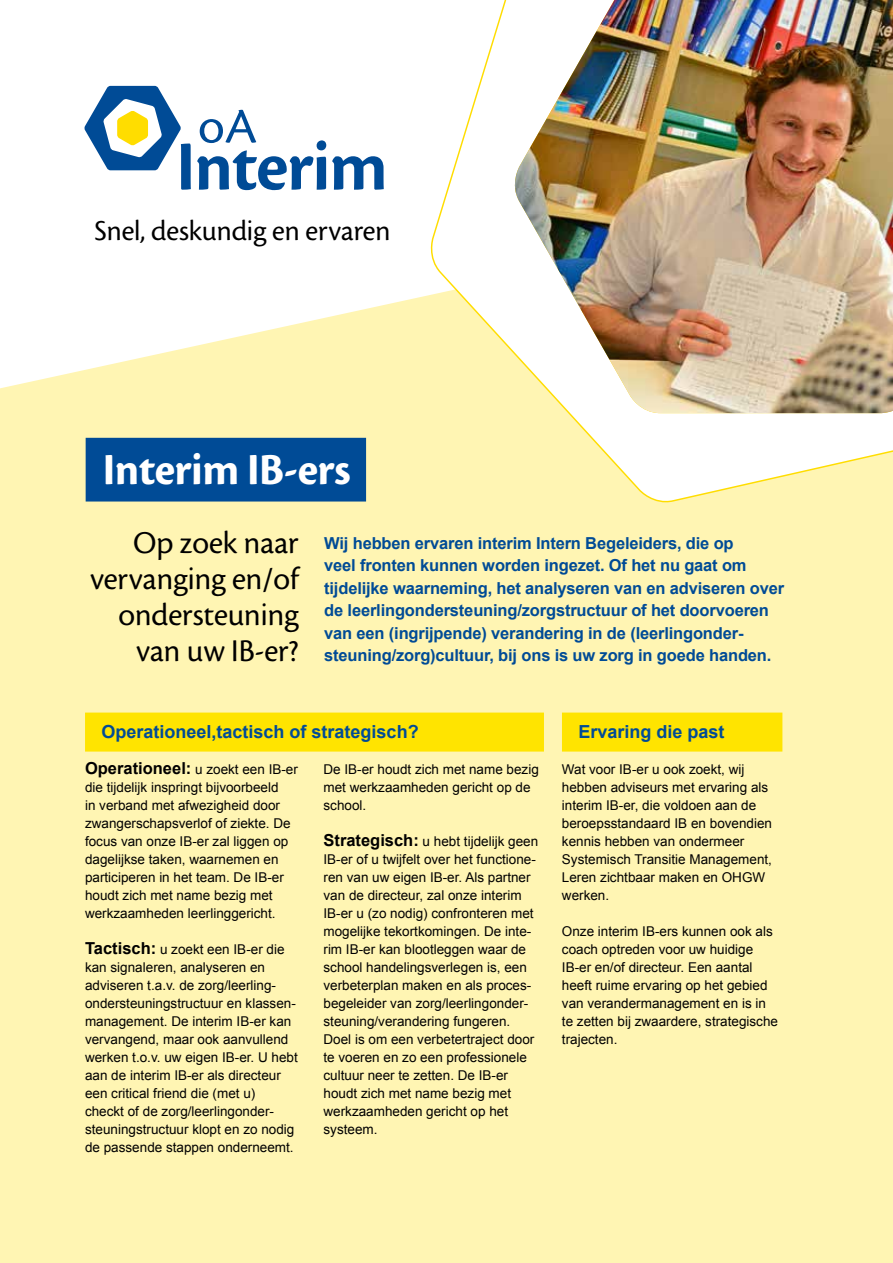
<style>
.page{position:relative;width:893px;height:1263px;background:#fff}
.page>*{position:absolute;margin:0;border:0;box-sizing:border-box;transform-origin:0 0}
.t1{font:46.2px "Cronos MM 700 30";letter-spacing:-.01em;color:#fff}
.t2{font:33px/36px "Cronos MM 408 22";color:#000;text-align:right}
.t3{font:30px "Cronos MM 408 20";color:#000}
.t4{font:700 18px "Arial";color:#004b96}
.t5{font:700 16.5px/22.5px "Arial";letter-spacing:-.01em;color:#004b96}
.t6{font:13.5px/18px "Arial";color:#000}
.s1{font-weight:700;font-size:16.5px}
</style>
<div class="page">
<div style="left:0;top:136px;width:893px;height:1127px;background:#fff5b3"></div>
<svg style="left:0;top:85px;width:427px;height:304px;fill:#fff"></svg>
<svg style="left:427px;top:0;width:466px;height:503px"></svg>
<img style="left:509px;top:0;width:384px;height:413px">
<div style="left:85px;top:712px;width:459px;height:39px;background:#ffe400"></div>
<div style="left:562px;top:712px;width:220px;height:39px;background:#ffe400"></div>
<svg style="left:84px;top:86px;width:107px;height:104px"></svg>
<svg style="left:197px;top:110px;width:129px;height:80px"></svg>
<svg style="left:332px;top:156px;width:52px;height:34px;background:#6a96c1"></svg>
<div style="left:86px;top:438px;width:280px;height:63px;background:#004b96"></div>
<h3 class="t3" style="left:95px;top:215px;width:297px">Snel, deskundig en ervaren</h3>
<h1 class="t1" style="left:103px;top:446px;width:249px">Interim IB-ers</h1>
<h2 class="t2" style="left:90px;top:526px;width:210px">Op zoek naar vervanging en/of ondersteuning van uw IB-er?</h2>
<p class="t5" style="left:324px;top:532px;width:461px">Wij hebben ervaren interim Intern Begeleiders, die op<br>veel fronten kunnen worden ingezet. Of het nu gaat om tijdelijke waarneming, het analyseren van en adviseren over de leerlingondersteuning/zorgstructuur of het doorvoeren van een (ingrijpende) verandering in de (leerlingonder&shy;steuning/zorg)cultuur, bij ons is uw zorg in goede handen.</p>
<h3 class="t4" style="left:102px;top:720px;width:319px">Operationeel,tactisch of strategisch?</h3>
<p class="t6" style="left:85px;top:760px;width:214px"><span class="s1">Operationeel:</span> u zoekt een IB-er die tijdelijk inspringt bijvoorbeeld<br>in verband met afwezigheid door zwangerschapsverlof of ziekte. De focus van onze IB-er zal liggen op dagelijkse taken, waarnemen en participeren in het team. De IB-er houdt zich met name bezig met werkzaamheden leerlinggericht.</p>
<p class="t6" style="left:85px;top:940px;width:214px"><span class="s1">Tactisch:</span> u zoekt een IB-er die kan signaleren, analyseren en adviseren t.a.v. de zorg/leerling&shy;ondersteuningstructuur en klassen&shy;management. De interim IB-er kan vervangend, maar ook aanvullend werken t.o.v. uw eigen IB-er. U hebt aan de interim IB-er als directeur een critical friend die (met u)<br>checkt of de zorg/leerlingonder&shy;steuningstructuur klopt en zo nodig de passende stappen onderneemt.</p>
<p class="t6" style="left:323px;top:760px;width:217px">De IB-er houdt zich met name bezig met werkzaamheden gericht op de school.</p>
<p class="t6" style="left:323px;top:832px;width:216px"><span class="s1">Strategisch:</span> u hebt tijdelijk geen<br>IB-er of u twijfelt over het functione&shy;ren van uw eigen IB-er. Als partner van de directeur, zal onze interim<br>IB-er u (zo nodig) confronteren met mogelijke tekortkomingen. De inte&shy;rim IB-er kan blootleggen waar de school handelingsverlegen is, een verbeterplan maken en als proces&shy;begeleider van zorg/leerlingonder&shy;steuning/verandering fungeren.<br>Doel is om een verbetertraject door te voeren en zo een professionele cultuur neer te zetten. De IB-er houdt zich met name bezig met werkzaamheden gericht op het systeem.</p>
<h3 class="t4" style="left:578px;top:720px;width:148px">Ervaring die past</h3>
<p class="t6" style="left:562px;top:760px;width:212px">Wat voor IB-er u ook zoekt, wij hebben adviseurs met ervaring als interim IB-er, die voldoen aan de beroepsstandaard IB en bovendien kennis hebben van ondermeer<br>Systemisch Transitie Management,<br>Leren zichtbaar maken en OHGW werken.</p>
<p class="t6" style="left:562px;top:922px;width:218px">Onze interim IB-ers kunnen ook als coach optreden voor uw huidige<br>IB-er en/of directeur. Een aantal heeft ruime ervaring op het gebied van verandermanagement en is in te zetten bij zwaardere, strategische trajecten.</p>
</div>
